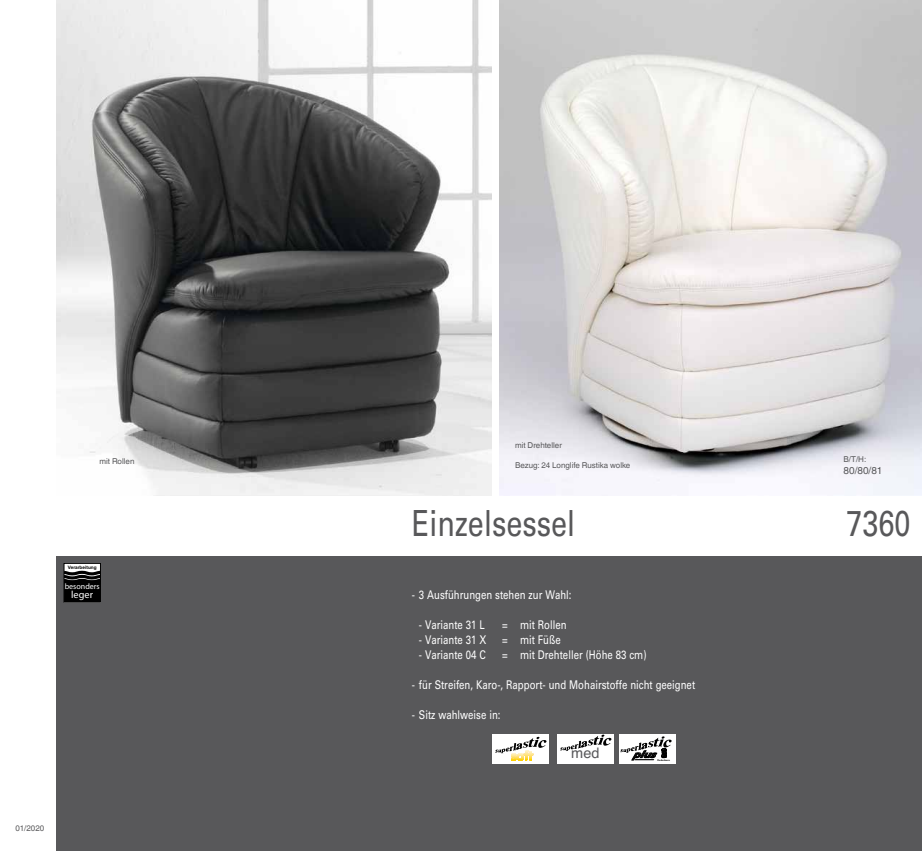
<style>
.page{position:relative;width:922px;height:851px;background:#fff}
.page>*{position:absolute;margin:0;border:0;box-sizing:border-box;transform-origin:0 0}
.t1{font:36px "Univers";color:#58585a;scale:.8 1}
.t2{font:14.5px "Helvetica";color:#58585a}
.t3{font:12px "Univers";color:#fff;scale:.8 1}
.t4{font:10.3px "Myriad Pro";color:#fff}
.t5{font:italic 700 10.1px "Gill Sans";color:#000;scale:1.2 1}
.t6{font:10px "Helvetica World";color:#58585a}
.t7{font:8px "Helvetica World";color:#58585a}
.t8{font:8px "Myriad Pro";color:#fff}
.t9{font:700 4.7px "Arial";color:#000}
.t10{font:700 2.6px "Gill Sans";color:#000}
</style>
<div class="page">
<div style="left:57px;top:556px;width:864px;height:294px;background:#58585a"></div>
<img style="left:499px;top:0;width:422px;height:496px">
<img style="left:57px;top:0;width:434px;height:496px">
<svg style="left:492px;top:734px;width:57px;height:29px"></svg>
<svg style="left:494px;top:736px;width:52px;height:17px"></svg>
<div style="left:557px;top:733px;width:56px;height:30px;background:#fff"></div>
<svg style="left:560px;top:734px;width:51px;height:17px"></svg>
<div style="left:619px;top:733px;width:56px;height:30px;background:#fff"></div>
<svg style="left:620px;top:736px;width:51px;height:25px"></svg>
<div style="left:64px;top:563px;width:36px;height:39px;background:#fff"></div>
<div style="left:64px;top:563px;width:37px;height:39px;border:1px solid #000"></div>
<svg style="left:64px;top:569px;width:36px;height:33px"></svg>
<p class="t7" style="left:99px;top:456px;width:37px">mit Rollen</p>
<p class="t9" style="left:68px;top:564px;width:30px">Verarbeitung</p>
<p class="t4" style="left:71px;top:588px;width:23px">leger</p>
<p class="t8" style="left:65px;top:581px;width:37px">besonders</p>
<p class="t7" style="left:15px;top:823px;width:30px">01/2020</p>
<p class="t7" style="left:515px;top:441px;width:48px">mit Drehteller</p>
<p class="t7" style="left:515px;top:460px;width:117px">Bezug: 24 Longlife Rustika wolke</p>
<p class="t7" style="left:843px;top:455px;width:24px">B/T/H:</p>
<p class="t6" style="left:843px;top:465px;width:40px">80/80/81</p>
<h1 class="t1" style="left:412px;top:502px;width:206px">Einzelsessel</h1>
<h1 class="t1" style="left:846px;top:502px;width:82px">7360</h1>
<p class="t3" style="left:412px;top:587px;width:201px">- 3 Ausführungen stehen zur Wahl:</p>
<p class="t3" style="left:419px;top:617px;width:84px">- Variante 31 L</p>
<p class="t3" style="left:502px;top:617px;width:82px">= mit Rollen</p>
<p class="t3" style="left:419px;top:632px;width:86px">- Variante 31 X</p>
<p class="t3" style="left:502px;top:632px;width:75px">= mit Füße</p>
<p class="t3" style="left:419px;top:647px;width:85px">- Variante 04 C</p>
<p class="t3" style="left:502px;top:647px;width:182px">= mit Drehteller (Höhe 83 cm)</p>
<p class="t3" style="left:412px;top:677px;width:355px">- für Streifen, Karo-, Rapport- und Mohairstoffe nicht geeignet</p>
<p class="t3" style="left:412px;top:707px;width:112px">- Sitz wahlweise in:</p>
<p class="t2" style="left:571px;top:742px;width:30px">med</p>
<p class="t5" style="left:632px;top:748px;width:26px">plus</p>
<p class="t10" style="left:657px;top:758px;width:14px">Federkern</p>
</div>
